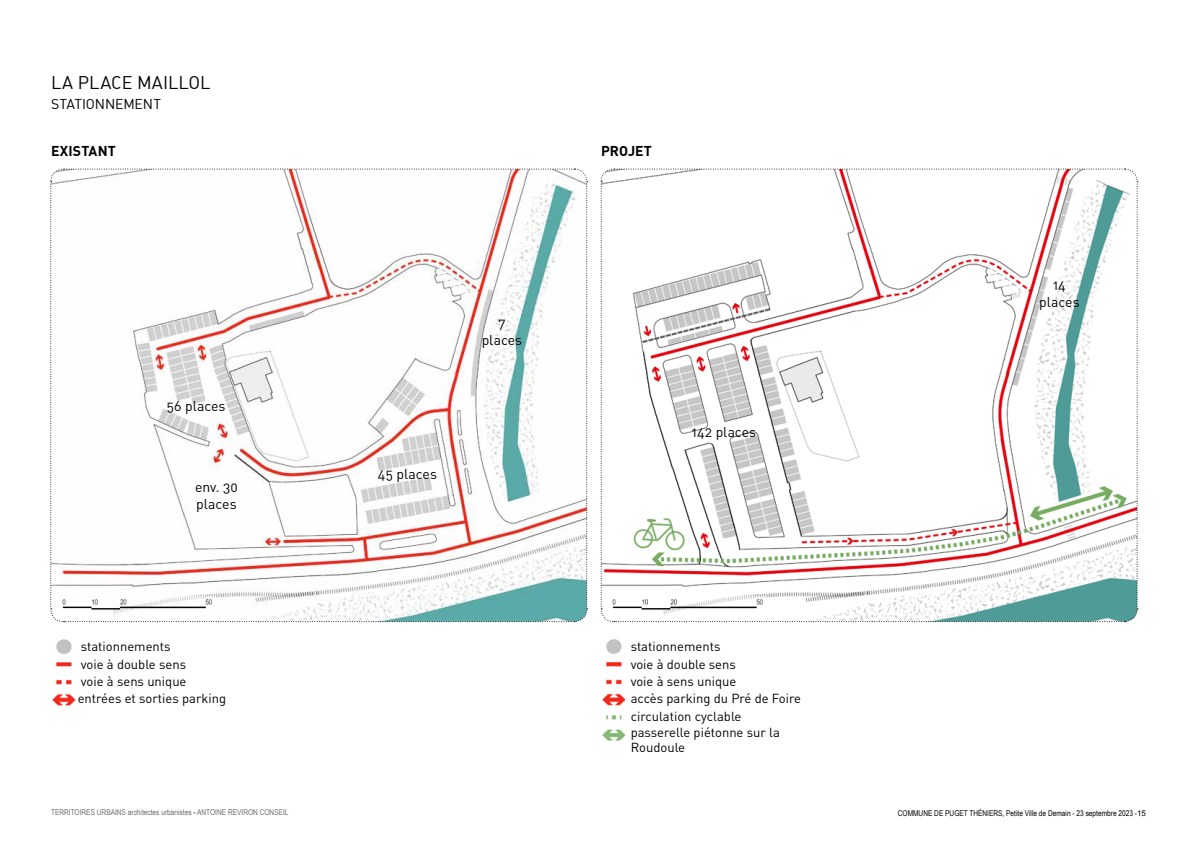
<style>
.page{position:relative;width:1191px;height:842px;background:#fff}
.page>*{position:absolute;margin:0;border:0;box-sizing:border-box;transform-origin:0 0}
.t1{font:18px "DIN Alternate";letter-spacing:-.005em;color:#000}
.t2{font:14px/16.8px "DIN Alternate";letter-spacing:-.005em;color:#000;text-align:center}
.t3{font:700 14px "DIN Alternate";color:#000}
.t4{font:13px/15.6px "DIN Pro";color:#000}
.t5{font:8px "Arial Narrow";color:#6d6e71}
.t6{font:8px "Arial Narrow";color:#000}
.s1{color:#000}
.s2{font-family:"Arial"}
</style>
<div class="page">
<svg style="left:50px;top:168px;width:538px;height:454px"></svg>
<svg style="left:600px;top:168px;width:538px;height:454px"></svg>
<img style="left:52px;top:639px;width:24px;height:67px">
<img style="left:602px;top:639px;width:24px;height:102px">
<img style="left:59px;top:596px;width:157px;height:18px">
<img style="left:610px;top:596px;width:157px;height:18px">
<h1 class="t1" style="left:51px;top:71px;width:161px">La place Maillol</h1>
<p class="t2" style="left:51px;top:95px;width:111px">Stationnement</p>
<p class="t3" style="left:51px;top:141px;width:66px">EXISTANT</p>
<p class="t2" style="left:167px;top:397px;width:60px">56 places</p>
<p class="t2" style="left:195px;top:478px;width:44px;text-align:left">env. 30 places</p>
<p class="t2" style="left:482px;top:315px;width:42px">7 places</p>
<p class="t2" style="left:378px;top:465px;width:61px">45 places</p>
<p class="t3" style="left:601px;top:141px;width:52px">PROJET</p>
<p class="t2" style="left:692px;top:424px;width:66px">142 places</p>
<p class="t4" style="left:81px;top:638px;width:91px">stationnements</p>
<p class="t4" style="left:630px;top:638px;width:91px">stationnements</p>
<p class="t4" style="left:81px;top:656px;width:107px">voie à double sens</p>
<p class="t4" style="left:630px;top:656px;width:107px">voie à double sens</p>
<p class="t4" style="left:81px;top:673px;width:107px">voie à sens unique</p>
<p class="t4" style="left:630px;top:673px;width:107px">voie à sens unique</p>
<p class="t4" style="left:630px;top:724px;width:151px">passerelle piétonne sur la<br>Roudoule</p>
<p class="t4" style="left:78px;top:690px;width:150px">entrées et sorties parking</p>
<p class="t4" style="left:630px;top:690px;width:172px">accès parking du Pré de Foire</p>
<p class="t4" style="left:630px;top:708px;width:112px">circulation cyclable</p>
<p class="t2" style="left:1039px;top:276px;width:42px">14 places</p>
<p class="t5" style="left:51px;top:807px;width:14px">TERRIT</p>
<p class="t5" style="left:75px;top:807px;width:215px">OIRES URBAINS architectes urbanistes <span class="s1">-</span> Antoine Reviron Conseil</p>
<p class="t6" style="left:898px;top:807px;width:250px">COMMUNE DE puget théniers, Petite Ville de Demain - 23 septembre 2023 -<span class="s2">15</span></p>
</div>
